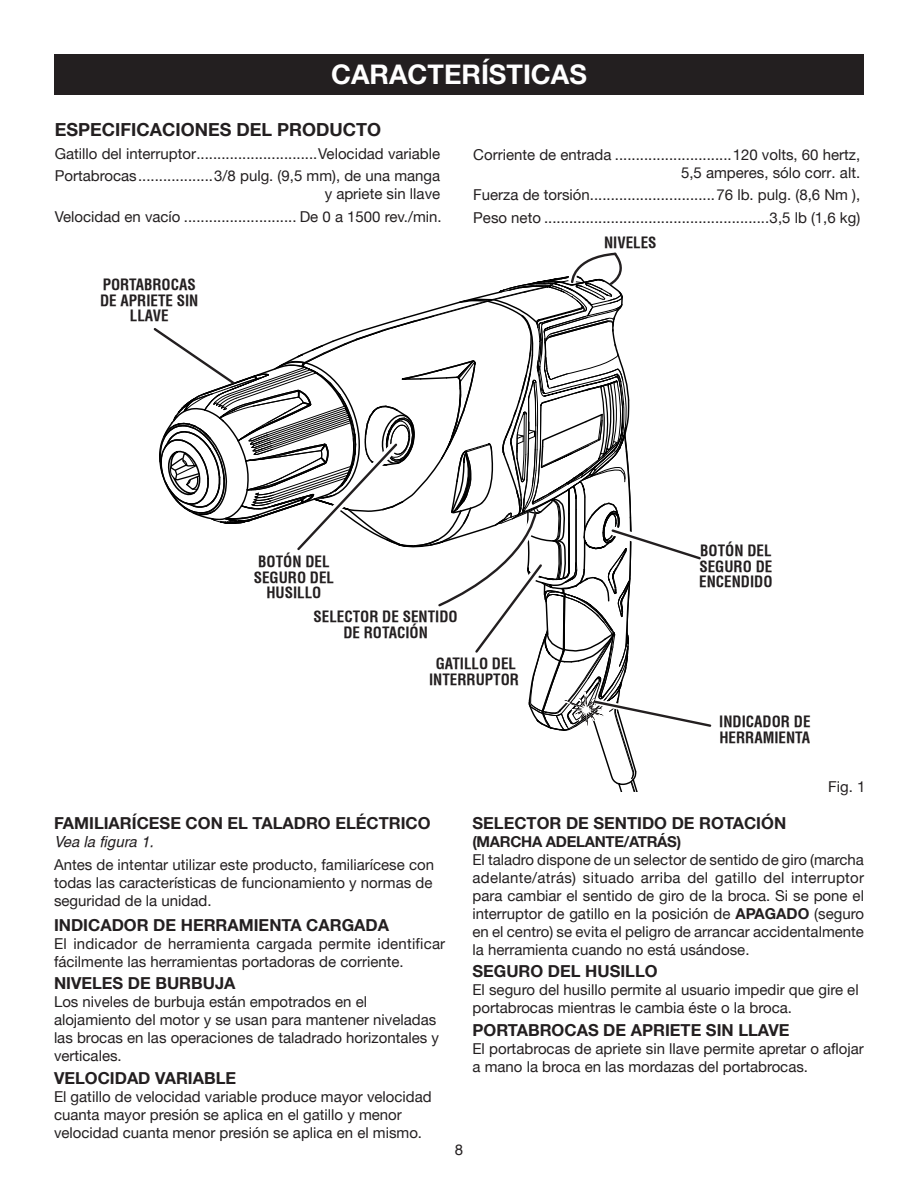
<style>
.page{position:relative;width:918px;height:1188px;background:#fff}
.page>*{position:absolute;margin:0;border:0;box-sizing:border-box;transform-origin:0 0}
.t1{font:700 27px "Helvetica Neue";color:#fff}
.t2{font:700 18px "Helvetica Neue";color:#231f20}
.t3{font:700 16.5px "Helvetica Neue";color:#231f20}
.t4{font:15px/18px "Helvetica Neue";color:#231f20}
.t5{font:700 condensed 15px/15.8px "Helvetica";color:#231f20;text-align:center}
.t6{font:700 15px "Helvetica Neue";letter-spacing:-.02em;color:#231f20}
.t7{font:italic 15px "Helvetica";color:#231f20}
.s1{font-weight:700}
</style>
<div class="page">
<div style="left:54px;top:54px;width:810px;height:40px;background:#231f20"></div>
<svg style="left:153px;top:252px;width:559px;height:540px"></svg>
<h1 class="t1" style="left:331px;top:58px;width:257px">CARACTERÍSTICAS</h1>
<p class="t2" style="left:55px;top:119px;width:328px">ESPECIFICACIONES DEL PRODUCTO</p>
<p class="t4" style="left:55px;top:142px;width:387px;line-height:22.5px">Gatillo del interruptor.............................Velocidad variable<br>Portabrocas..................3/8 pulg. (9,5 mm), de una manga</p>
<p class="t4" style="left:55px;top:183px;width:388px;line-height:22.5px;text-align:right">y apriete sin llave<br>Velocidad en vacío ........................... De 0 a 1500 rev./min.</p>
<p class="t4" style="left:473px;top:145px;width:389px;text-align:right">Corriente de entrada ............................120 volts, 60 hertz,<br>5,5 amperes, sólo corr. alt.</p>
<p class="t4" style="left:473px;top:184px;width:389px;line-height:22.5px">Fuerza de torsión..............................76 lb. pulg. (8,6 Nm ),<br>Peso neto ......................................................3,5 lb (1,6 kg)</p>
<p class="t5" style="left:100px;top:276px;width:100px">PORTABROCAS<br>DE APRIETE SIN<br>LLAVE</p>
<p class="t5" style="left:604px;top:235px;width:54px">NIVELES</p>
<p class="t5" style="left:254px;top:554px;width:82px">BOTÓN DEL<br>SEGURO DEL<br>HUSILLO</p>
<p class="t5" style="left:314px;top:609px;width:146px">SELECTOR DE SENTIDO<br>DE ROTACIÓN</p>
<p class="t5" style="left:429px;top:656px;width:91px">GATILLO DEL<br>INTERRUPTOR</p>
<p class="t5" style="left:699px;top:543px;width:75px;text-align:justify">BOTÓN DEL SEGURO DE ENCENDIDO</p>
<p class="t5" style="left:719px;top:714px;width:93px;text-align:left">INDICADOR DE<br>HERRAMIENTA</p>
<p class="t4" style="left:828px;top:777px;width:39px">Fig. 1</p>
<p class="t3" style="left:54px;top:813px;width:378px">FAMILIARÍCESE CON EL TALADRO ELÉCTRICO</p>
<p class="t7" style="left:54px;top:833px;width:101px">Vea la figura 1.</p>
<p class="t4" style="left:54px;top:855px;width:382px;text-align:justify">Antes de intentar utilizar este producto, familiarícese con todas las características de funcionamiento y normas de seguridad de la unidad.</p>
<p class="t3" style="left:54px;top:915px;width:337px">INDICADOR DE HERRAMIENTA CARGADA</p>
<p class="t4" style="left:54px;top:934px;width:393px">El indicador de herramienta cargada permite identificar fácilmente las herramientas portadoras de corriente.</p>
<p class="t3" style="left:54px;top:973px;width:183px">NIVELES DE BURBUJA</p>
<p class="t4" style="left:54px;top:993px;width:387px">Los niveles de burbuja están empotrados en el alojamiento del motor y se usan para mantener niveladas las brocas en las operaciones de taladrado horizontales y verticales.</p>
<p class="t3" style="left:54px;top:1068px;width:184px">VELOCIDAD VARIABLE</p>
<p class="t4" style="left:54px;top:1087px;width:379px">El gatillo de velocidad variable produce mayor velocidad cuanta mayor presión se aplica en el gatillo y menor velocidad cuanta menor presión se aplica en el mismo.</p>
<p class="t4" style="left:455px;top:1141px;width:10px">8</p>
<p class="t3" style="left:473px;top:813px;width:315px">SELECTOR DE SENTIDO DE ROTACIÓN</p>
<p class="t6" style="left:473px;top:832px;width:210px">(MARCHA ADELANTE/ATRÁS)</p>
<p class="t4" style="left:473px;top:850px;width:393px;text-align:justify">El taladro dispone de un selector de sentido de giro (marcha adelante/atrás) situado arriba del gatillo del interruptor para cambiar el sentido de giro de la broca. Si se pone el interruptor de gatillo en la posición de <span class="s1">APAGADO</span> (seguro en el centro) se evita el peligro de arrancar accidentalmente la herramienta cuando no está usándose.</p>
<p class="t3" style="left:473px;top:961px;width:187px">SEGURO DEL HUSILLO</p>
<p class="t4" style="left:473px;top:981px;width:388px">El seguro del husillo permite al usuario impedir que gire el portabrocas mientras le cambia éste o la broca.</p>
<p class="t3" style="left:473px;top:1020px;width:319px">PORTABROCAS DE APRIETE SIN LLAVE</p>
<p class="t4" style="left:473px;top:1039px;width:393px">El portabrocas de apriete sin llave permite apretar o aflojar a mano la broca en las mordazas del portabrocas.</p>
</div>
